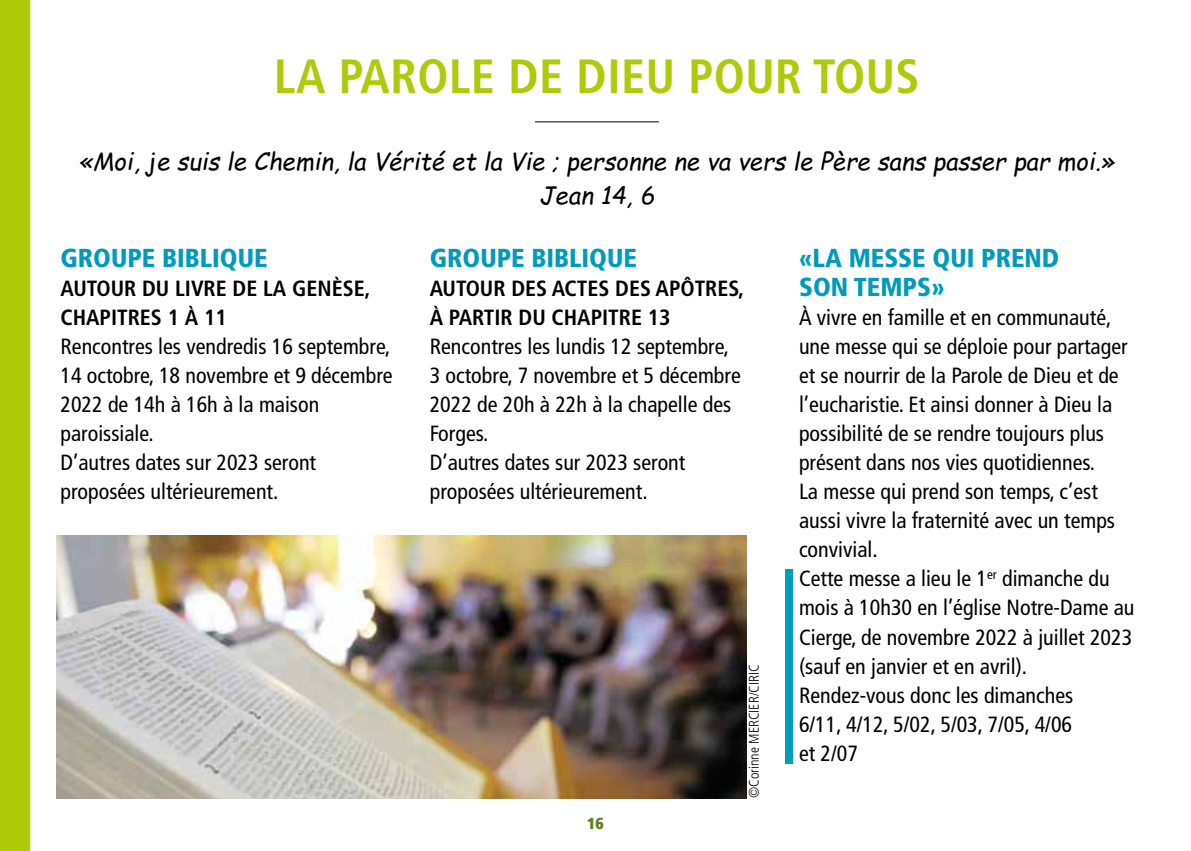
<style>
.page{position:relative;width:1191px;height:851px;background:#fff}
.page>*{position:absolute;margin:0;border:0;box-sizing:border-box;transform-origin:0 0}
.t1{font:700 condensed 48px "Frutiger";letter-spacing:.01em;color:#afca0b}
.t2{font:900 condensed 26px/29px "Frutiger";color:#009abd}
.t3{font:italic 24px/33.6px "Comic Sans MS";color:#000;text-align:center}
.t4{font:condensed 22px/29px "Frutiger";color:#000}
.t5{font:700 condensed 22px/29px "Frutiger";color:#000}
.t6{font:900 condensed 16px "Frutiger";color:#5e8122}
.t7{font:300 condensed 14px "Frutiger";color:#000}
</style>
<div class="page">
<div style="left:0;top:0;width:30px;height:850px;background:#afca0b"></div>
<hr style="left:535px;top:121px;width:124px;height:1px;background:#000">
<div style="left:785px;top:569px;width:7px;height:194px;background:#009dc0"></div>
<img style="left:57px;top:535px;width:689px;height:262px">
<h1 class="t1" style="left:274px;top:48px;width:647px">LA PAROLE DE DIEU POUR TOUS</h1>
<p class="t3" style="left:79px;top:144px;width:1037px">«Moi, je suis le Chemin, la Vérité et la Vie ; personne ne va vers le Père sans passer par moi.»<br>Jean 14, 6</p>
<p class="t2" style="left:60px;top:243px;width:209px">GROUPE BIBLIQUE</p>
<p class="t5" style="left:60px;top:274px;width:311px">AUTOUR DU LIVRE DE LA GENÈSE,<br>CHAPITRES 1 À 11</p>
<p class="t4" style="left:60px;top:332px;width:334px">Rencontres les vendredis 16 septembre,<br>14 octobre, 18 novembre et 9 décembre<br>2022 de 14h à 16h à la maison paroissiale.<br>D’autres dates sur 2023 seront proposées ultérieurement.</p>
<p class="t2" style="left:430px;top:243px;width:209px">GROUPE BIBLIQUE</p>
<p class="t5" style="left:430px;top:274px;width:316px">AUTOUR DES ACTES DES APÔTRES,<br>À PARTIR DU CHAPITRE 13</p>
<p class="t4" style="left:430px;top:332px;width:312px">Rencontres les lundis 12 septembre,<br>3 octobre, 7 novembre et 5 décembre<br>2022 de 20h à 22h à la chapelle des<br>Forges.<br>D’autres dates sur 2023 seront proposées ultérieurement.</p>
<p class="t6" style="left:587px;top:813px;width:18px">16</p>
<p class="t7" style="left:746px;top:797px;width:135px;rotate:-90deg">©Corinne MERCIER/CIRIC</p>
<p class="t2" style="left:799px;top:243px;width:262px">«LA MESSE QUI PREND<br>SON TEMPS»</p>
<p class="t4" style="left:799px;top:303px;width:337px">À vivre en famille et en communauté, une messe qui se déploie pour partager et se nourrir de la Parole de Dieu et de l’eucharistie. Et ainsi donner à Dieu la possibilité de se rendre toujours plus présent dans nos vies quotidiennes.<br>La messe qui prend son temps, c’est aussi vivre la fraternité avec un temps convivial.<br>Cette messe a lieu le 1<sup>er</sup> dimanche du mois à 10h30 en l’église Notre-Dame au<br>Cierge, de novembre 2022 à juillet 2023 (sauf en janvier et en avril).<br>Rendez-vous donc les dimanches<br>6/11, 4/12, 5/02, 5/03, 7/05, 4/06<br>et 2/07</p>
</div>
